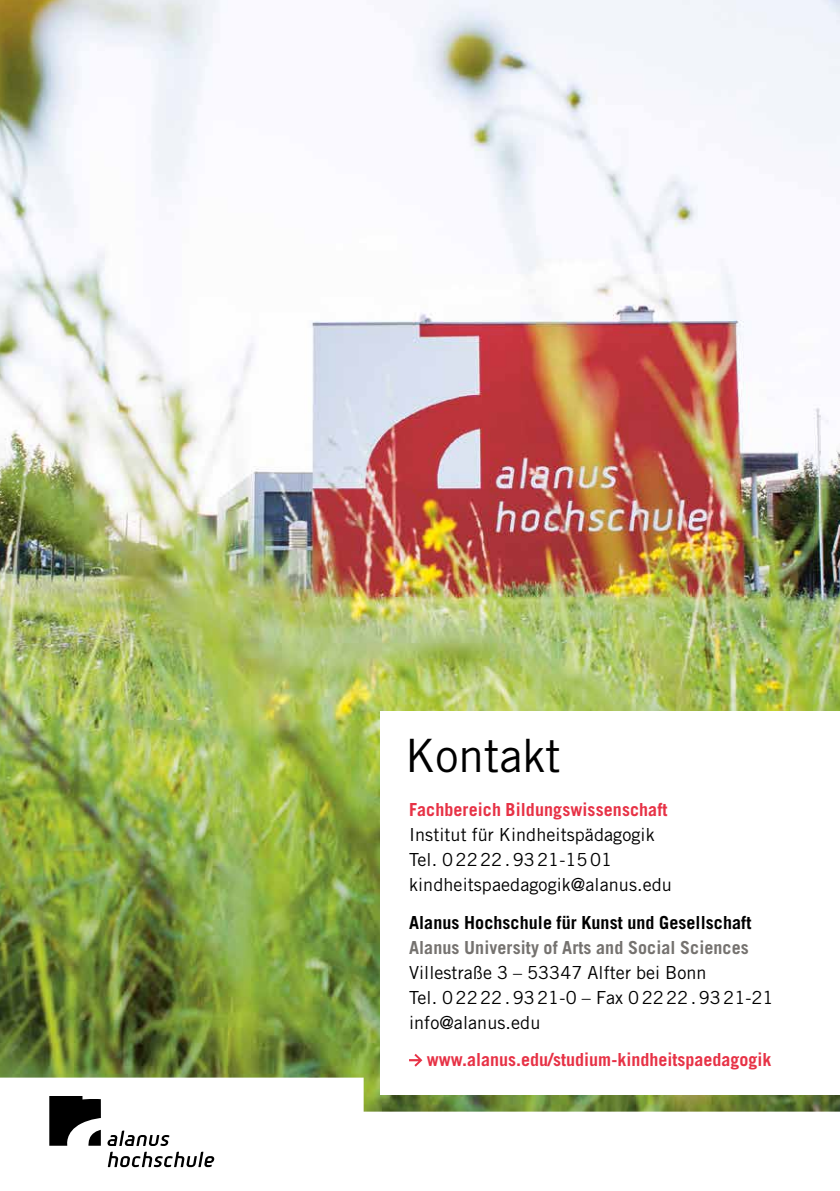
<style>
.page{position:relative;width:840px;height:1191px;background:#fff}
.page>*{position:absolute;margin:0;border:0;box-sizing:border-box;transform-origin:0 0}
.t1{font:46px "Trade Gothic LT Std";color:#000}
.t2{font:18px/25px "Trade Gothic LT Std";letter-spacing:.005em;color:#000}
.t3{font:700 18px "Trade Gothic LT Std";color:#e73246}
.t4{font:700 18px "Trade Gothic LT Std";letter-spacing:.005em;color:#000}
.t5{font:700 18px "Trade Gothic LT Std";letter-spacing:.005em;color:#75726f}
</style>
<div class="page">
<img style="left:0;top:0;width:839px;height:1077px">
<svg style="left:0;top:1077px;width:839px;height:91px"></svg>
<svg style="left:49px;top:1096px;width:52px;height:49px"></svg>
<svg style="left:107px;top:1130px;width:107px;height:37px"></svg>
<div style="left:380px;top:711px;width:459px;height:383px;background:#fff"></div>
<svg style="left:409px;top:1054px;width:13px;height:12px"></svg>
<h1 class="t1" style="left:404px;top:728px;width:157px">Kontakt</h1>
<p class="t3" style="left:409px;top:798px;width:260px">Fachbereich Bildungswissenschaft</p>
<p class="t2" style="left:409px;top:822px;width:264px">Institut für Kindheitspädagogik<br>Tel. 02222.9321-1501 kindheitspaedagogik@alanus.edu</p>
<p class="t4" style="left:409px;top:911px;width:343px">Alanus Hochschule für Kunst und Gesellschaft</p>
<p class="t5" style="left:409px;top:936px;width:341px">Alanus University of Arts and Social Sciences</p>
<p class="t2" style="left:409px;top:959px;width:366px">Villestraße 3 – 53347 Alfter bei Bonn<br>Tel. 02222.9321-0 – Fax 02222.9321-21 info@alanus.edu</p>
<p class="t3" style="left:426px;top:1048px;width:346px">www.alanus.edu/studium-kindheitspaedagogik</p>
</div>
